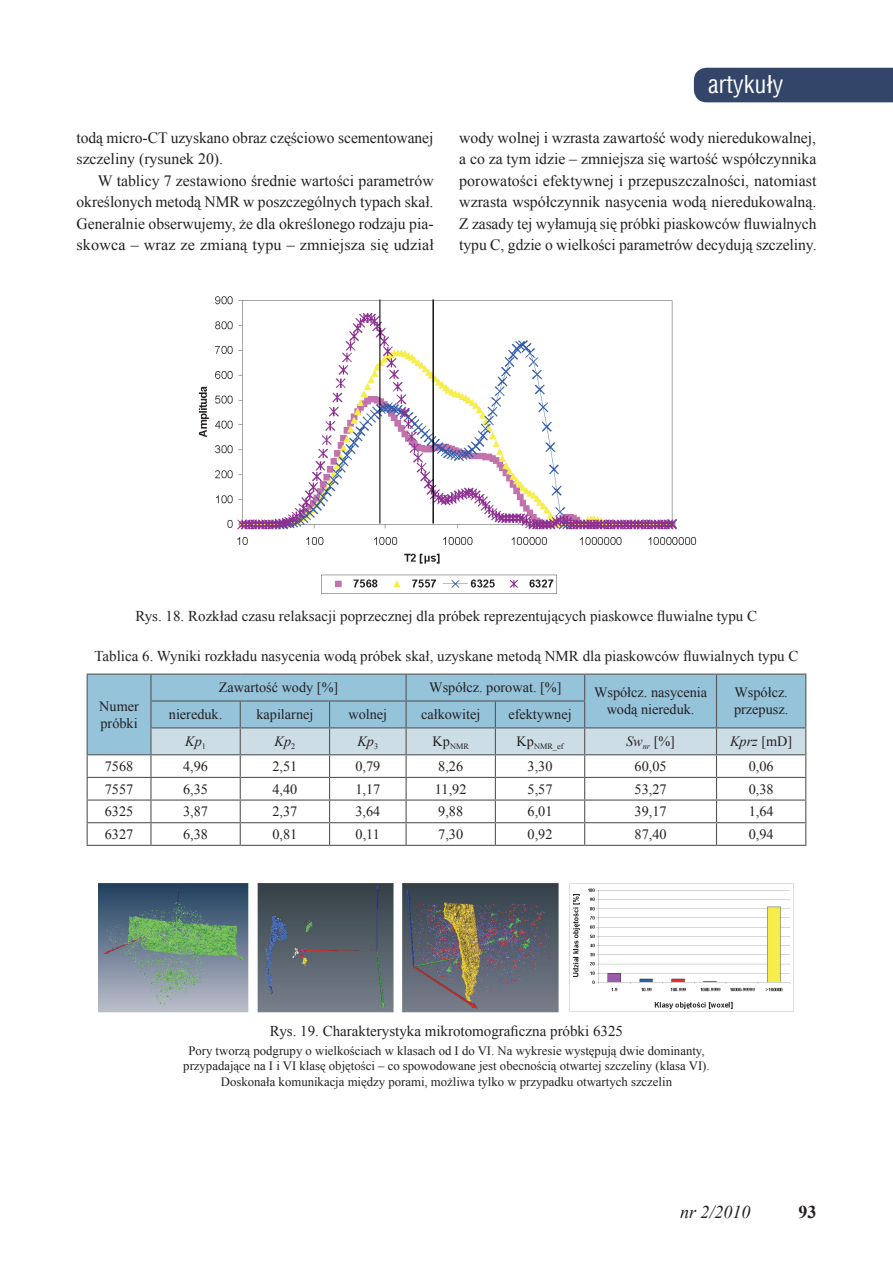
<style>
.page{position:relative;width:893px;height:1263px;background:#fff}
.page>*{position:absolute;margin:0;border:0;box-sizing:border-box;transform-origin:0 0}
.t1{font:24px "Switzerland Condensed";color:#fff}
.t2{font:italic 18px "Times New Roman";color:#231f20}
.t3{font:700 18px "Times New Roman";color:#231f20}
.t4{font:15.75px/21.5px "Times New Roman";letter-spacing:-.005em;color:#231f20;text-align:justify}
.t5{font:15px "Times New Roman";color:#231f20}
.t6{font:14.25px/17.1px "Times New Roman";color:#231f20}
.t7{font:italic 14.25px "Times New Roman";color:#231f20}
.t8{font:12.75px/15.3px "Times New Roman";color:#231f20;text-align:center}
.t9{font:8.25px "Times New Roman";color:#231f20}
.s1{font-style:italic}
.s2{font-style:normal}
</style>
<div class="page">
<div style="left:694px;top:68px;width:199px;height:34px;background:#334569"></div>
<div style="left:88px;top:675px;width:62px;height:79px;background:#94c3da"></div>
<hr style="left:150px;top:675px;width:2px;height:25px;background:#57585a">
<hr style="left:150px;top:700px;width:90px;height:1px;background:#57585a">
<hr style="left:150px;top:701px;width:2px;height:26px;background:#57585a">
<hr style="left:150px;top:755px;width:2px;height:22px;background:#57585a">
<hr style="left:87px;top:777px;width:64px;height:1px;background:#57585a">
<hr style="left:150px;top:778px;width:2px;height:21px;background:#57585a">
<hr style="left:87px;top:799px;width:64px;height:2px;background:#57585a">
<hr style="left:150px;top:801px;width:2px;height:21px;background:#57585a">
<hr style="left:87px;top:822px;width:64px;height:1px;background:#57585a">
<hr style="left:150px;top:823px;width:2px;height:22px;background:#57585a">
<hr style="left:87px;top:673px;width:64px;height:2px;background:#57585a">
<hr style="left:151px;top:673px;width:89px;height:2px;background:#57585a">
<hr style="left:240px;top:673px;width:90px;height:2px;background:#57585a">
<hr style="left:330px;top:673px;width:76px;height:2px;background:#57585a">
<hr style="left:406px;top:673px;width:89px;height:2px;background:#57585a">
<hr style="left:495px;top:673px;width:90px;height:2px;background:#57585a">
<hr style="left:585px;top:673px;width:131px;height:2px;background:#57585a">
<hr style="left:716px;top:673px;width:90px;height:2px;background:#57585a">
<hr style="left:150px;top:727px;width:90px;height:1px;background:#57585a">
<hr style="left:150px;top:728px;width:2px;height:26px;background:#57585a">
<hr style="left:87px;top:754px;width:64px;height:1px;background:#57585a">
<svg style="left:87px;top:675px;width:1px;height:170px"></svg>
<svg style="left:151px;top:675px;width:655px;height:170px"></svg>
<hr style="left:87px;top:845px;width:64px;height:1px;background:#57585a">
<hr style="left:151px;top:845px;width:89px;height:1px;background:#57585a">
<hr style="left:240px;top:845px;width:90px;height:1px;background:#57585a">
<hr style="left:330px;top:845px;width:76px;height:1px;background:#57585a">
<hr style="left:406px;top:845px;width:89px;height:1px;background:#57585a">
<hr style="left:495px;top:845px;width:90px;height:1px;background:#57585a">
<hr style="left:585px;top:845px;width:131px;height:1px;background:#57585a">
<hr style="left:716px;top:845px;width:90px;height:1px;background:#57585a">
<img style="left:198px;top:296px;width:499px;height:298px">
<img style="left:98px;top:883px;width:696px;height:129px">
<p class="t4" style="left:77px;top:126px;width:358px">todą micro-CT uzyskano obraz częściowo scementowanej szczeliny (rysunek 20).</p>
<p class="t4" style="left:77px;top:169px;width:359px;text-indent:21px">W tablicy 7 zestawiono średnie wartości parametrów określonych metodą NMR w poszczególnych typach skał.<br>Generalnie obserwujemy, że dla określonego rodzaju pia&shy;skowca – wraz ze zmianą typu – zmniejsza się udział</p>
<h1 class="t1" style="left:708px;top:70px;width:77px">artykuły</h1>
<p class="t4" style="left:459px;top:126px;width:359px">wody wolnej i wzrasta zawartość wody nieredukowalnej, a co za tym idzie – zmniejsza się wartość współczynnika porowatości efektywnej i przepuszczalności, natomiast wzrasta współczynnik nasycenia wodą nieredukowalną.<br>Z zasady tej wyłamują się próbki piaskowców fluwialnych typu C, gdzie o wielkości parametrów decydują szczeliny.</p>
<p class="t5" style="left:135px;top:606px;width:623px">Rys. 18. Rozkład czasu relaksacji poprzecznej dla próbek reprezentujących piaskowce fluwialne typu C</p>
<p class="t5" style="left:95px;top:646px;width:705px">Tablica 6. Wyniki rozkładu nasycenia wodą próbek skał, uzyskane metodą NMR dla piaskowców fluwialnych typu C</p>
<p class="t6" style="left:99px;top:697px;width:41px">Numer próbki</p>
<p class="t6" style="left:219px;top:679px;width:121px">Zawartość wody [%]</p>
<p class="t6" style="left:429px;top:679px;width:134px">Współcz. porowat. [%]</p>
<p class="t6" style="left:594px;top:684px;width:115px;text-align:center">Współcz. nasycenia wodą niereduk.</p>
<p class="t6" style="left:734px;top:684px;width:56px">Współcz. przepusz.</p>
<p class="t6" style="left:169px;top:706px;width:55px">niereduk.</p>
<p class="t6" style="left:256px;top:706px;width:58px">kapilarnej</p>
<p class="t6" style="left:348px;top:706px;width:40px">wolnej</p>
<p class="t6" style="left:421px;top:706px;width:61px">całkowitej</p>
<p class="t6" style="left:508px;top:706px;width:65px">efektywnej</p>
<p class="t7" style="left:185px;top:732px;width:22px">Kp<sub>1</sub></p>
<p class="t7" style="left:275px;top:732px;width:22px">Kp<sub>2</sub></p>
<p class="t7" style="left:357px;top:732px;width:22px">Kp<sub>3</sub></p>
<p class="t9" style="left:433px;top:741px;width:38px"><sup>Kp</sup>NMR</p>
<p class="t9" style="left:517px;top:741px;width:48px"><sup>Kp</sup>NMR_ef</p>
<p class="t6" style="left:626px;top:733px;width:50px"><span class="s1">Sw</span><sub>nr</sub> [%]</p>
<p class="t7" style="left:730px;top:732px;width:64px">Kprz <span class="s2">[mD]</span></p>
<p class="t6" style="left:105px;top:757px;width:30px">7568</p>
<p class="t6" style="left:183px;top:757px;width:26px">4,96</p>
<p class="t6" style="left:272px;top:757px;width:26px">2,51</p>
<p class="t6" style="left:355px;top:757px;width:26px">0,79</p>
<p class="t6" style="left:438px;top:757px;width:26px">8,26</p>
<p class="t6" style="left:528px;top:757px;width:26px">3,30</p>
<p class="t6" style="left:635px;top:757px;width:34px">60,05</p>
<p class="t6" style="left:749px;top:757px;width:26px">0,06</p>
<p class="t6" style="left:105px;top:780px;width:30px">7557</p>
<p class="t6" style="left:183px;top:780px;width:26px">6,35</p>
<p class="t6" style="left:272px;top:780px;width:26px">4,40</p>
<p class="t6" style="left:355px;top:780px;width:26px">1,17</p>
<p class="t6" style="left:435px;top:780px;width:33px">11,92</p>
<p class="t6" style="left:528px;top:780px;width:26px">5,57</p>
<p class="t6" style="left:635px;top:780px;width:34px">53,27</p>
<p class="t6" style="left:749px;top:780px;width:26px">0,38</p>
<p class="t6" style="left:105px;top:803px;width:30px">6325</p>
<p class="t6" style="left:183px;top:803px;width:26px">3,87</p>
<p class="t6" style="left:272px;top:803px;width:26px">2,37</p>
<p class="t6" style="left:355px;top:803px;width:26px">3,64</p>
<p class="t6" style="left:438px;top:803px;width:26px">9,88</p>
<p class="t6" style="left:528px;top:803px;width:26px">6,01</p>
<p class="t6" style="left:634px;top:803px;width:34px">39,17</p>
<p class="t6" style="left:749px;top:803px;width:26px">1,64</p>
<p class="t6" style="left:105px;top:825px;width:30px">6327</p>
<p class="t6" style="left:183px;top:825px;width:26px">6,38</p>
<p class="t6" style="left:272px;top:825px;width:26px">0,81</p>
<p class="t6" style="left:356px;top:825px;width:26px">0,11</p>
<p class="t6" style="left:438px;top:825px;width:26px">7,30</p>
<p class="t6" style="left:528px;top:825px;width:26px">0,92</p>
<p class="t6" style="left:634px;top:825px;width:34px">87,40</p>
<p class="t6" style="left:749px;top:825px;width:26px">0,94</p>
<p class="t5" style="left:270px;top:1020px;width:355px">Rys. 19. Charakterystyka mikrotomograficzna próbki 6325</p>
<p class="t8" style="left:183px;top:1043px;width:528px">Pory tworzą podgrupy o wielkościach w klasach od I do VI. Na wykresie występują dwie dominanty, przypadające na I i VI klasę objętości – co spowodowane jest obecnością otwartej szczeliny (klasa VI).<br>Doskonała komunikacja między porami, możliwa tylko w przypadku otwartych szczelin</p>
<p class="t2" style="left:680px;top:1200px;width:72px">nr 2/2010</p>
<p class="t3" style="left:798px;top:1199px;width:19px">93</p>
</div>
